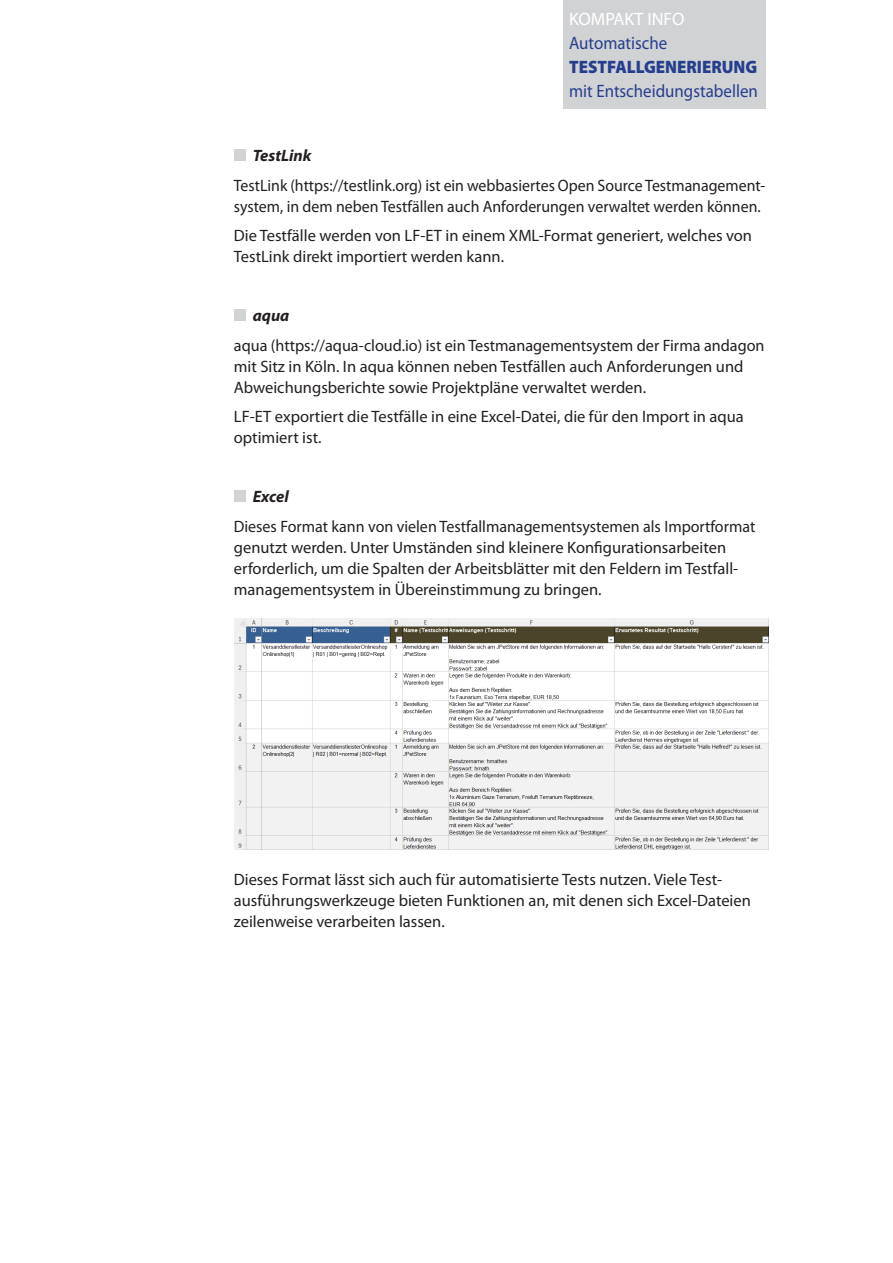
<style>
.page{position:relative;width:893px;height:1263px;background:#fff}
.page>*{position:absolute;margin:0;border:0;box-sizing:border-box;transform-origin:0 0}
.t1{font:18px "Myriad Pro";color:#253f8e;scale:.94 1}
.t2{font:900 18px "Myriad Pro";color:#253f8e;scale:.94 1}
.t3{font:18px "Myriad Pro";color:#fff}
.LF-Inhalt{font:16.5px/21px "Myriad Pro";color:#231f20}
.LF-Inhalt-2{font:16.5px/21px "Myriad Pro";color:#231f20;scale:.96 1}
.LF-Inhalt-3{font:italic 700 16.5px "Myriad Pro";color:#231f20}
</style>
<div class="page">
<div style="left:563px;top:0;width:202px;height:109px;background:#d1d2d4"></div>
<div style="left:234px;top:149px;width:12px;height:12px;background:#d1d2d4"></div>
<div style="left:234px;top:309px;width:12px;height:12px;background:#d1d2d4"></div>
<div style="left:234px;top:490px;width:12px;height:12px;background:#d1d2d4"></div>
<img style="left:235px;top:619px;width:533px;height:230px">
<p class="t3" style="left:569px;top:8px;width:117px">KOMPAKT INFO</p>
<p class="t1" style="left:569px;top:32px;width:106px">Automatische</p>
<p class="t2" style="left:569px;top:55px;width:202px">TESTFALLGENERIERUNG</p>
<p class="t1" style="left:569px;top:80px;width:202px">mit Entscheidungstabellen</p>
<p class="LF-Inhalt-3" style="left:253px;top:145px;width:60px">TestLink</p>
<p class="LF-Inhalt-2" style="left:234px;top:174px;width:555px">TestLink (https://testlink.org) ist ein webbasiertes Open Source Testmanagement&shy;system, in dem neben Testfällen auch Anforderungen verwaltet werden können.</p>
<p class="LF-Inhalt" style="left:234px;top:225px;width:520px">Die Testfälle werden von LF-ET in einem XML-Format generiert, welches von<br>TestLink direkt importiert werden kann.</p>
<p class="LF-Inhalt-3" style="left:253px;top:305px;width:38px">aqua</p>
<p class="LF-Inhalt" style="left:234px;top:334px;width:532px">aqua (https://aqua-cloud.io) ist ein Testmanagementsystem der Firma andagon mit Sitz in Köln. In aqua können neben Testfällen auch Anforderungen und<br>Abweichungsberichte sowie Projektpläne verwaltet werden.</p>
<p class="LF-Inhalt" style="left:234px;top:406px;width:511px">LF-ET exportiert die Testfälle in eine Excel-Datei, die für den Import in aqua optimiert ist.</p>
<p class="LF-Inhalt-3" style="left:253px;top:486px;width:38px">Excel</p>
<p class="LF-Inhalt" style="left:234px;top:515px;width:523px">Dieses Format kann von vielen Testfallmanagementsystemen als Importformat genutzt werden. Unter Umständen sind kleinere Konfigurationsarbeiten erforderlich, um die Spalten der Arbeitsblätter mit den Feldern im Testfall&shy;managementsystem in Übereinstimmung zu bringen.</p>
<p class="LF-Inhalt" style="left:234px;top:869px;width:519px">Dieses Format lässt sich auch für automatisierte Tests nutzen. Viele Test&shy;ausführungswerkzeuge bieten Funktionen an, mit denen sich Excel--Dateien zeilenweise verarbeiten lassen.</p>
</div>
